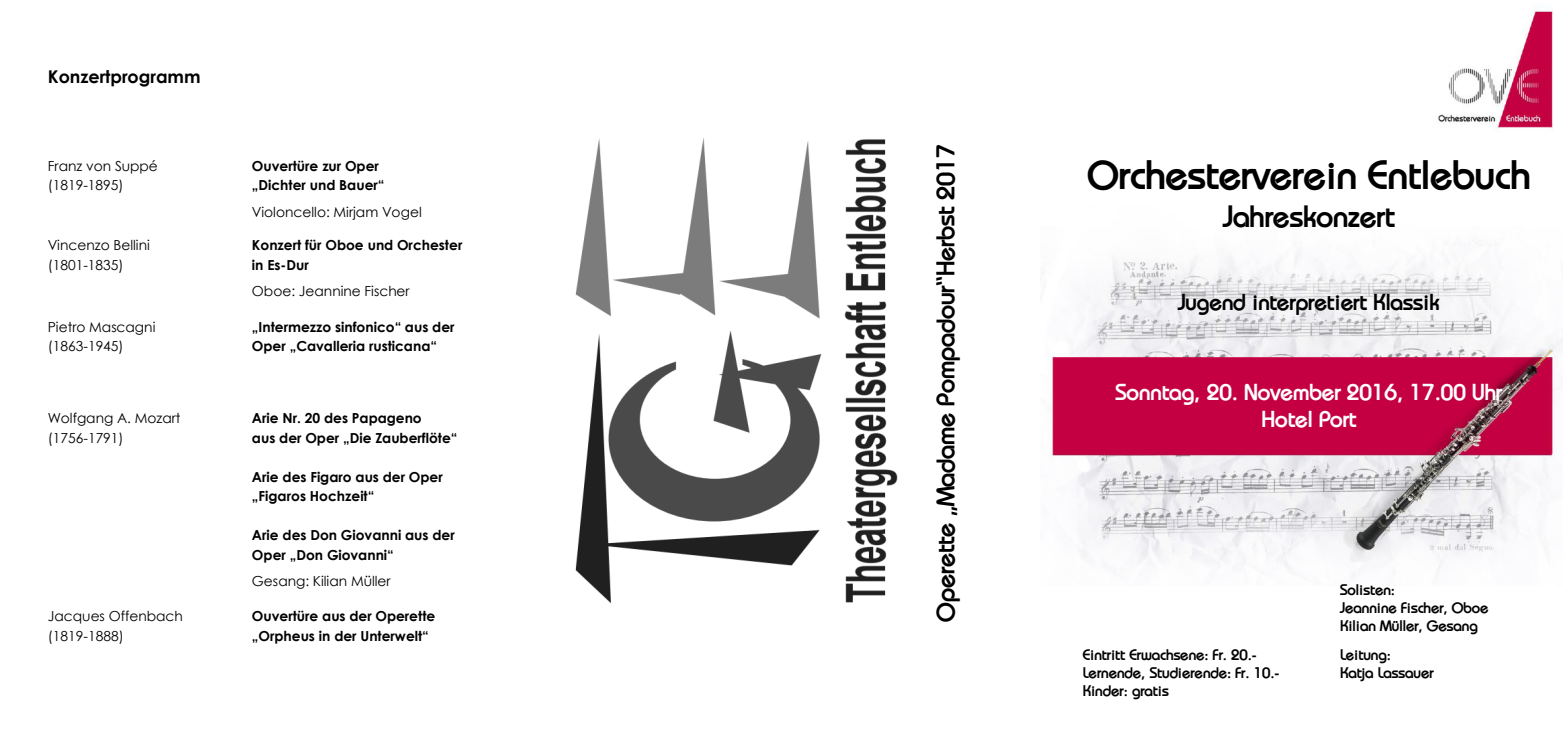
<style>
.page{position:relative;width:1563px;height:745px;background:#fff}
.page>*{position:absolute;margin:0;border:0;box-sizing:border-box;transform-origin:0 0}
.t1{font:700 40.12px "WRD EMBED SUB 40";color:#000}
.t2{font:700 30px "WRD EMBED SUB 40";color:#000}
.t3{font:700 25.12px "WRD EMBED SUB 40";color:#000}
.t4{font:700 22.5px/27px "WRD EMBED SUB 40";color:#fff;text-align:center}
.t5{font:700 22.5px "WRD EMBED SUB 40";color:#000}
.t6{font:700 17.62px "Century Gothic";color:#000}
.t7{font:700 15px/18px "WRD EMBED SUB 40";color:#000}
.t8{font:700 13.88px/19.4px "Century Gothic";color:#000}
.t9{font:13.88px "Century Gothic";color:#000}
</style>
<div class="page">
<img style="left:575px;top:138px;width:323px;height:466px">
<img style="left:1048px;top:7px;width:515px;height:566px">
<p class="t6" style="left:48px;top:63px;width:154px">Konzertprogramm</p>
<p class="t9" style="left:48px;top:156px;width:112px">Franz von Suppé</p>
<p class="t8" style="left:252px;top:155px;width:129px">Ouvertüre zur Oper</p>
<p class="t9" style="left:48px;top:175px;width:77px">(1819-1895)</p>
<p class="t8" style="left:252px;top:175px;width:134px">„Dichter und Bauer“</p>
<p class="t9" style="left:252px;top:202px;width:171px">Violoncello: Mirjam Vogel</p>
<p class="t9" style="left:48px;top:235px;width:104px">Vincenzo Bellini</p>
<p class="t8" style="left:252px;top:235px;width:212px">Konzert für Oboe und Orchester</p>
<p class="t9" style="left:48px;top:255px;width:77px">(1801-1835)</p>
<p class="t8" style="left:252px;top:254px;width:58px">in Es-Dur</p>
<p class="t9" style="left:252px;top:281px;width:159px">Oboe: Jeannine Fischer</p>
<p class="t9" style="left:48px;top:316px;width:109px">Pietro Mascagni</p>
<p class="t8" style="left:252px;top:316px;width:204px">„Intermezzo sinfonico“ aus der</p>
<p class="t9" style="left:48px;top:336px;width:77px">(1863-1945)</p>
<p class="t8" style="left:252px;top:335px;width:187px">Oper „Cavalleria rusticana“</p>
<p class="t9" style="left:48px;top:408px;width:134px">Wolfgang A. Mozart</p>
<p class="t8" style="left:252px;top:408px;width:171px">Arie Nr. 20 des Papageno</p>
<p class="t9" style="left:48px;top:428px;width:77px">(1756-1791)</p>
<p class="t8" style="left:252px;top:427px;width:207px">aus der Oper „Die Zauberflöte“</p>
<p class="t8" style="left:252px;top:466px;width:192px">Arie des Figaro aus der Oper „Figaros Hochzeit“</p>
<p class="t8" style="left:252px;top:524px;width:204px">Arie des Don Giovanni aus der<br>Oper „Don Giovanni“</p>
<p class="t9" style="left:252px;top:571px;width:140px">Gesang: Kilian Müller</p>
<p class="t9" style="left:48px;top:606px;width:136px">Jacques Offenbach</p>
<p class="t8" style="left:252px;top:605px;width:185px">Ouvertüre aus der Operette</p>
<p class="t9" style="left:48px;top:625px;width:77px">(1819-1888)</p>
<p class="t8" style="left:252px;top:625px;width:178px">„Orpheus in der Unterwelt“</p>
<h3 class="t3" style="left:930px;top:621px;width:479px;rotate:-90deg">Operette „Madame Pompadour“Herbst 2017</h3>
<h1 class="t1" style="left:1087px;top:150px;width:444px">Orchesterverein Entlebuch</h1>
<h2 class="t2" style="left:1223px;top:198px;width:173px">Jahreskonzert</h2>
<h3 class="t5" style="left:1178px;top:288px;width:263px">Jugend interpretiert Klassik</h3>
<h3 class="t4" style="left:1115px;top:378px;width:388px">Sonntag, 20. November 2016, 17.00 Uhr<br>Hotel Port</h3>
<p class="t7" style="left:1340px;top:580px;width:150px">Solisten:<br>Jeannine Fischer, Oboe<br>Kilian Müller, Gesang</p>
<p class="t7" style="left:1082px;top:645px;width:175px">Eintritt Erwachsene: Fr. 20.-</p>
<p class="t7" style="left:1340px;top:645px;width:52px">Leitung:</p>
<p class="t7" style="left:1082px;top:663px;width:198px">Lernende, Studierende: Fr. 10.-</p>
<p class="t7" style="left:1340px;top:663px;width:95px">Katja Lassauer</p>
<p class="t7" style="left:1082px;top:681px;width:88px">Kinder: gratis</p>
</div>
